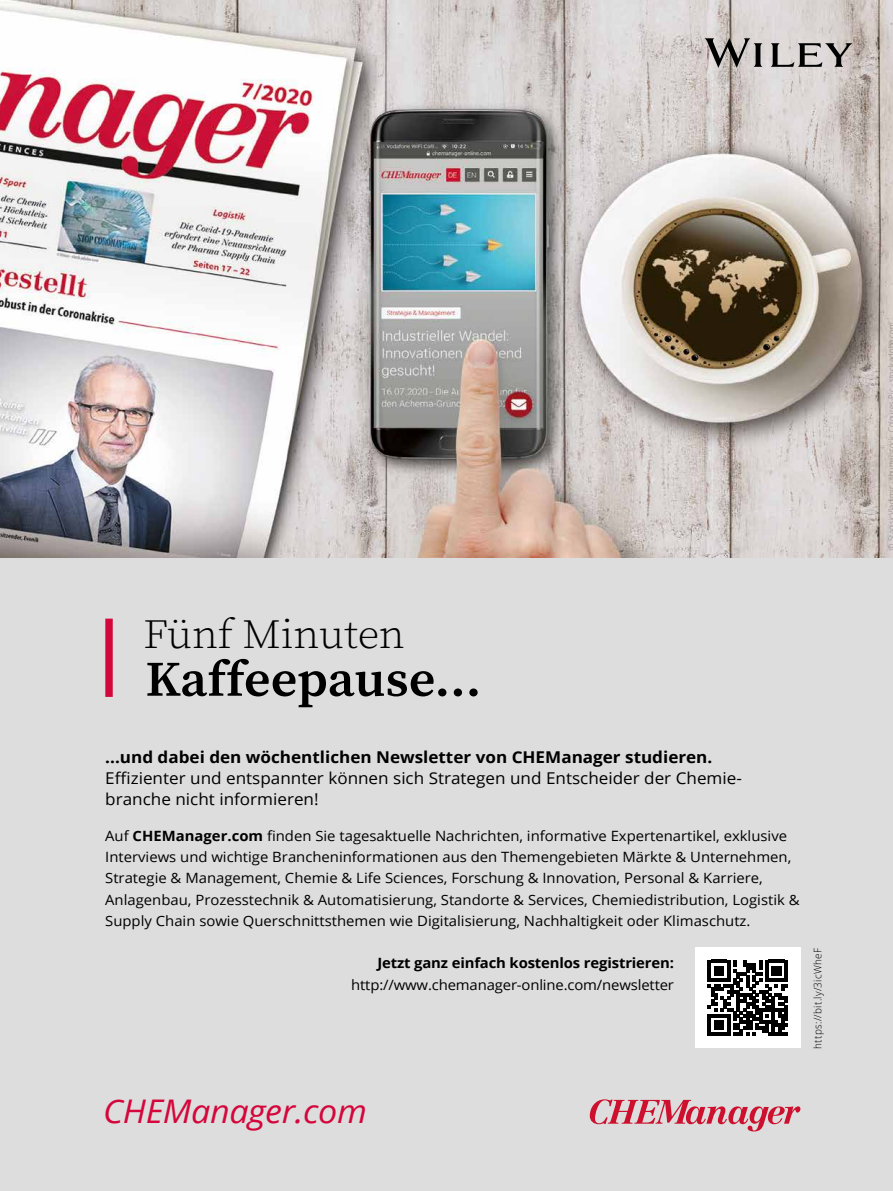
<style>
.page{position:relative;width:893px;height:1191px;background:#dcdddc}
.page>*{position:absolute;margin:0;border:0;box-sizing:border-box;transform-origin:0 0}
.t1{font:600 49.5px "Source Serif Pro";color:#000;scale:1.05 1}
.t2{font:300 41.1px "Source Serif Pro";letter-spacing:-.01em;color:#000;scale:1.05 1}
.t3{font:italic 32.55px "Open Sans";letter-spacing:-.01em;color:#d4063c;scale:1.05 1}
.t4{font:16.35px/21.3px "Open Sans";color:#000;scale:1.05 1}
.t5{font:700 16.35px "Open Sans";color:#000;scale:1.05 1}
.t6{font:14.1px/21.3px "Open Sans";color:#000;scale:1.05 1}
.t7{font:700 14.1px "Open Sans";letter-spacing:-.01em;color:#000;scale:1.05 1}
.t8{font:300 10.35px "Open Sans";letter-spacing:.035em;color:#000;scale:.95 1}
.t9{font:300 8.1px "Open Sans";color:#9d9e9e;scale:.95 1}
.s1{font-weight:700}
</style>
<div class="page">
<img style="left:0;top:0;width:893px;height:557px">
<svg style="left:705px;top:38px;width:147px;height:30px"></svg>
<svg style="left:590px;top:1099px;width:210px;height:32px"></svg>
<div style="left:105px;top:618px;width:8px;height:79px;background:#d4063c"></div>
<div style="left:695px;top:947px;width:105px;height:101px;background:#fff"></div>
<svg style="left:708px;top:960px;width:80px;height:76px"></svg>
<h2 class="t2" style="left:143px;top:609px;width:251px">Fünf Minuten</h2>
<h1 class="t1" style="left:145px;top:650px;width:321px">Kaffeepause...</h1>
<p class="t5" style="left:105px;top:745px;width:580px">...und dabei den wöchentlichen Newsletter von CHEManager studieren.</p>
<p class="t4" style="left:105px;top:766px;width:608px">Effizienter und entspannter können sich Strategen und Entscheider der Chemie&shy;branche nicht informieren!</p>
<p class="t6" style="left:105px;top:824px;width:663px">Auf <span class="s1">CHEManager.com</span> finden Sie tagesaktuelle Nachrichten, informative Expertenartikel, exklusive Interviews und wichtige Brancheninformationen aus den Themengebieten Märkte &amp; Unternehmen, Strategie &amp; Management, Chemie &amp; Life Sciences, Forschung &amp; Innovation, Personal &amp; Karriere, Anlagenbau, Prozesstechnik &amp; Automatisierung, Standorte &amp; Services, Chemiedistribution, Logistik &amp; Supply Chain sowie Querschnittsthemen wie Digitalisierung, Nachhaltigkeit oder Klimaschutz.</p>
<p class="t7" style="left:377px;top:953px;width:284px">Jetzt ganz einfach kostenlos registrieren:</p>
<p class="t6" style="left:351px;top:973px;width:309px">http://www.chemanager-online.com/newsletter</p>
<p class="t8" style="left:811px;top:1048px;width:108px;rotate:-90deg">https://bit.ly/3icWheF</p>
<h3 class="t3" style="left:103px;top:1089px;width:253px">CHEManager.com</h3>
<p class="t9" style="left:886px;top:550px;width:241px;rotate:-90deg">© StanisicVladimir - shutterstock; Coloures-Pic - stock adobe com</p>
</div>
